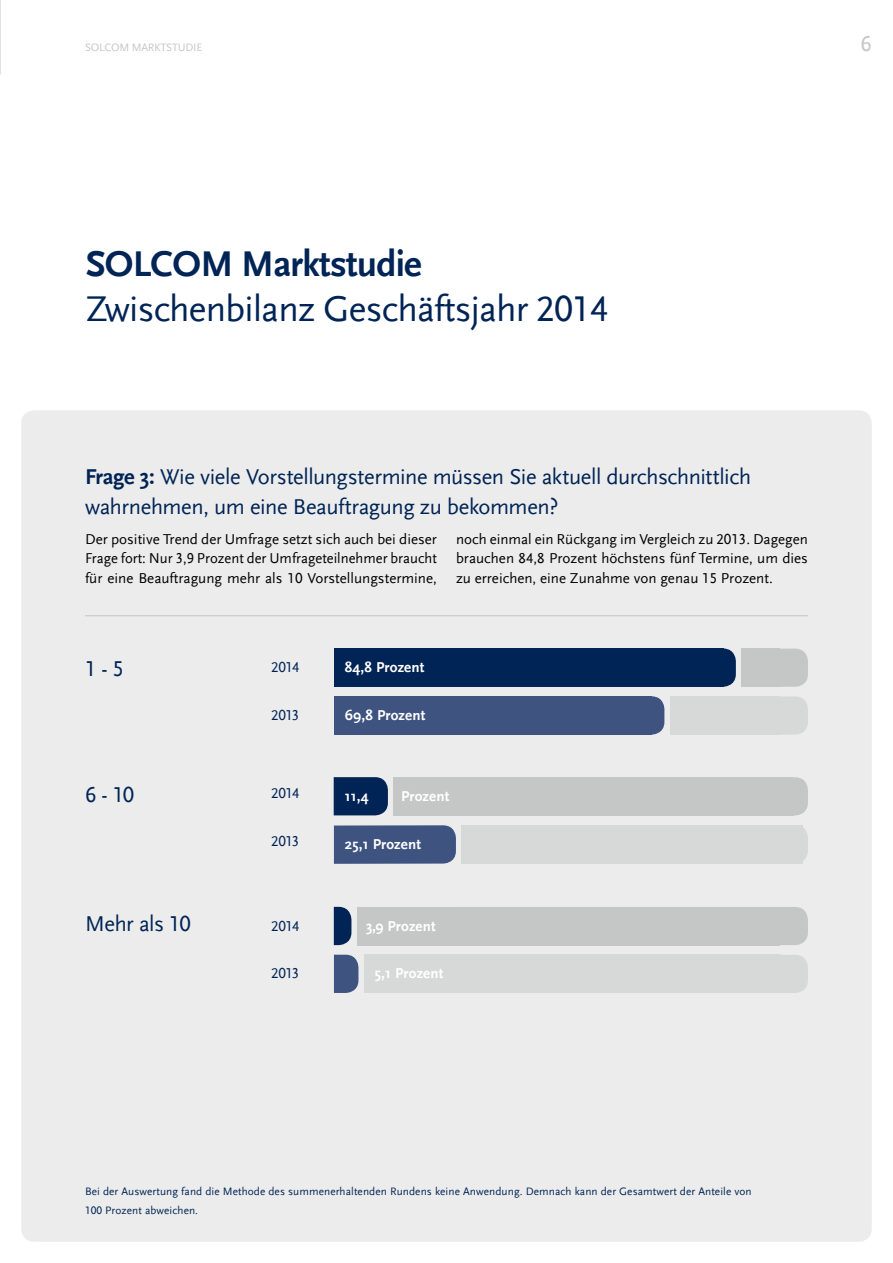
<style>
.page{position:relative;width:893px;height:1263px;background:#fff}
.page>*{position:absolute;margin:0;border:0;box-sizing:border-box;transform-origin:0 0}
.t1{font:37.5px "Scala Sans LF";letter-spacing:-.02em;color:#002455}
.t2{font:700 37.5px "Scala Sans";letter-spacing:-.02em;color:#002455}
.t3{font:22.5px/30px "Scala Sans LF";letter-spacing:-.02em;color:#002455}
.t4{font:22.5px "Scala Sans LF";color:#c5c6c6}
.t5{font:15px/19.2px "Scala Sans LF";color:#000;text-align:justify}
.t6{font:700 15px "Scala Sans";letter-spacing:.01em;color:#fff}
.t7{font:15px "Scala Sans LF";letter-spacing:-.03em;color:#002455}
.t8{font:11.25px/19.2px "Scala Sans LF";letter-spacing:.01em;color:#002455}
.t9{font:11.25px "Scala Sans LF";letter-spacing:-.02em;color:#c5c6c6}
.s1{font-family:"Scala Sans";font-weight:700}
</style>
<div class="page">
<div style="left:21px;top:410px;width:851px;height:832px;background:#ececec;border-radius:13px"></div>
<hr style="left:0;top:0;width:1px;height:74px;background:#c5c6c6">
<hr style="left:85px;top:615px;width:723px;height:1px;background:#c5c6c6">
<svg style="left:334px;top:955px;width:24px;height:38px"></svg>
<div style="left:752px;top:649px;width:56px;height:38px;background:#c5c6c6;border-radius:13px"></div>
<div style="left:443px;top:907px;width:365px;height:38px;background:#c5c6c6;border-radius:13px"></div>
<div style="left:741px;top:649px;width:38px;height:38px;background:#c5c6c6"></div>
<div style="left:357px;top:907px;width:422px;height:38px;background:#c5c6c6"></div>
<div style="left:334px;top:648px;width:389px;height:39px;background:#002455"></div>
<div style="left:707px;top:648px;width:29px;height:39px;background:#002455;border-radius:13px"></div>
<svg style="left:334px;top:907px;width:17px;height:38px"></svg>
<div style="left:617px;top:777px;width:191px;height:38px;background:#c5c6c6;border-radius:13px"></div>
<div style="left:393px;top:777px;width:401px;height:38px;background:#c5c6c6"></div>
<div style="left:334px;top:777px;width:54px;height:38px;background:#002455"></div>
<div style="left:654px;top:825px;width:154px;height:38px;background:#d7d8d8;border-radius:13px"></div>
<div style="left:461px;top:825px;width:341px;height:38px;background:#d7d8d8"></div>
<div style="left:334px;top:825px;width:122px;height:39px;background:#3f5381"></div>
<div style="left:675px;top:696px;width:133px;height:39px;background:#d7d8d8;border-radius:13px"></div>
<div style="left:431px;top:955px;width:377px;height:38px;background:#d7d8d8;border-radius:13px"></div>
<div style="left:669px;top:696px;width:110px;height:39px;background:#d7d8d8"></div>
<div style="left:364px;top:955px;width:415px;height:38px;background:#d7d8d8"></div>
<div style="left:334px;top:696px;width:318px;height:39px;background:#3f5381"></div>
<div style="left:636px;top:696px;width:28px;height:39px;background:#3f5381;border-radius:13px"></div>
<p class="t9" style="left:85px;top:41px;width:119px">SOLCOM MARKTSTUDIE</p>
<h2 class="t4" style="left:860px;top:31px;width:13px">6</h2>
<h1 class="t2" style="left:86px;top:242px;width:338px">SOLCOM Marktstudie</h1>
<h1 class="t1" style="left:86px;top:288px;width:525px">Zwischenbilanz Geschäftsjahr 2014</h1>
<h2 class="t3" style="left:85px;top:462px;width:667px"><span class="s1">Frage 3:</span> Wie viele Vorstellungstermine müssen Sie aktuell durchschnittlich wahrnehmen, um eine Beauftragung zu bekommen?</h2>
<p class="t5" style="left:85px;top:530px;width:353px">Der positive Trend der Umfrage setzt sich auch bei dieser Frage fort: Nur 3,9 Prozent der Umfrageteilnehmer braucht für eine Beauftragung mehr als 10 Vorstellungstermine,</p>
<p class="t5" style="left:456px;top:530px;width:353px">noch einmal ein Rückgang im Vergleich zu 2013. Dagegen brauchen 84,8 Prozent höchstens fünf Termine, um dies zu erreichen, eine Zunahme von genau 15 Prozent.</p>
<h2 class="t3" style="left:85px;top:654px;width:41px">1 - 5</h2>
<h2 class="t3" style="left:85px;top:780px;width:51px">6 - 10</h2>
<h2 class="t3" style="left:85px;top:909px;width:107px">Mehr als 10</h2>
<p class="t7" style="left:271px;top:659px;width:30px">2014</p>
<p class="t6" style="left:345px;top:659px;width:81px">84,8 Prozent</p>
<p class="t7" style="left:271px;top:707px;width:30px">2013</p>
<p class="t6" style="left:345px;top:707px;width:82px">69,8 Prozent</p>
<p class="t7" style="left:271px;top:785px;width:30px">2014</p>
<p class="t6" style="left:345px;top:787px;width:25px">11,4</p>
<p class="t6" style="left:401px;top:787px;width:50px">Prozent</p>
<p class="t7" style="left:271px;top:832px;width:30px">2013</p>
<p class="t6" style="left:345px;top:835px;width:78px">25,1 Prozent</p>
<p class="t7" style="left:271px;top:917px;width:30px">2014</p>
<p class="t7" style="left:271px;top:965px;width:30px">2013</p>
<p class="t6" style="left:366px;top:917px;width:71px">3,9 Prozent</p>
<p class="t6" style="left:375px;top:965px;width:70px">5,1 Prozent</p>
<p class="t8" style="left:85px;top:1182px;width:668px">Bei der Auswertung fand die Methode des summenerhaltenden Rundens keine Anwendung. Demnach kann der Gesamtwert der Anteile von<br>100 Prozent abweichen.</p>
</div>
